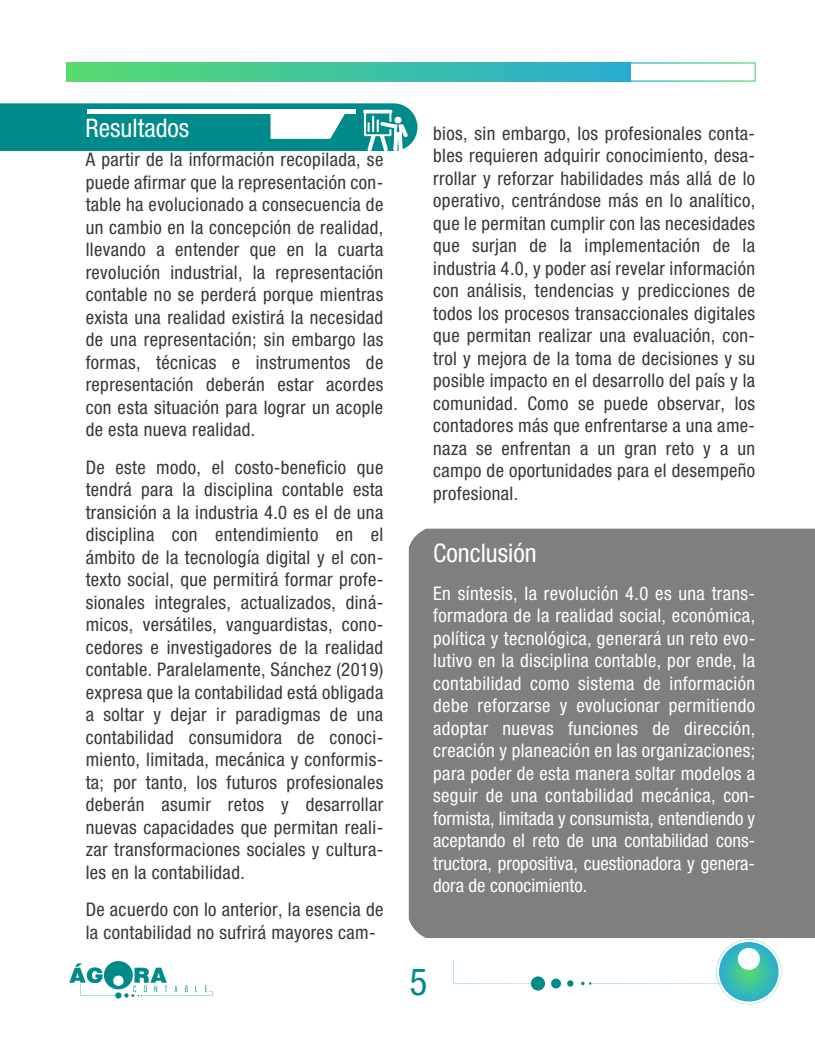
<style>
.page{position:relative;width:815px;height:1063px;background:#fff}
.page>*{position:absolute;margin:0;border:0;box-sizing:border-box;transform-origin:0 0}
.t1{font:condensed 37.5px "Helvetica Neue LT Std";color:#008a8a}
.t2{font:condensed 25.62px "Helvetica Neue LT Std";color:#fff}
.t3{font:condensed 18.75px/22.5px "Helvetica Neue LT Std";letter-spacing:.02em;color:#383838;text-align:justify}
.t4{font:condensed 18.75px/22.5px "Helvetica Neue LT Std";color:#fff;text-align:justify}
</style>
<div class="page">
<div style="left:531px;top:976px;width:14px;height:15px;background:#008a8a;border-radius:50%"></div>
<div style="left:551px;top:979px;width:10px;height:9px;background:#008a8a;border-radius:50%"></div>
<svg style="left:567px;top:980px;width:7px;height:7px"></svg>
<svg style="left:581px;top:939px;width:200px;height:65px"></svg>
<svg style="left:453px;top:960px;width:78px;height:24px"></svg>
<svg style="left:69px;top:962px;width:144px;height:36px"></svg>
<div style="left:113px;top:976px;width:11px;height:10px;background:#fff;border-radius:50%"></div>
<div style="left:409px;top:529px;width:406px;height:409px;background:#7f7f7f"></div>
<svg style="left:0;top:103px;width:417px;height:48px"></svg>
<div style="left:66px;top:62px;width:564px;height:20px;background:linear-gradient(to right,#57db6e,#28acd1)"></div>
<svg style="left:629px;top:62px;width:127px;height:20px"></svg>
<h2 class="t2" style="left:86px;top:114px;width:105px">Resultados</h2>
<p class="t3" style="left:86px;top:148px;width:299px">A partir de la información recopilada, se puede afirmar que la representación con&shy;table ha evolucionado a consecuencia de un cambio en la concepción de realidad, llevando a entender que en la cuarta revolución industrial, la representación contable no se perderá porque mientras exista una realidad existirá la necesidad de una representación; sin embargo las formas, técnicas e instrumentos de representación deberán estar acordes con esta situación para lograr un acople de esta nueva realidad.</p>
<p class="t3" style="left:86px;top:456px;width:299px">De este modo, el costo-beneficio que tendrá para la disciplina contable esta transición a la industria 4.0 es el de una disciplina con entendimiento en el ámbito de la tecnología digital y el con&shy;texto social, que permitirá formar profe&shy;sionales integrales, actualizados, diná&shy;micos, versátiles, vanguardistas, cono&shy;cedores e investigadores de la realidad contable. Paralelamente, Sánchez (2019) expresa que la contabilidad está obligada a soltar y dejar ir paradigmas de una contabilidad consumidora de conoci&shy;miento, limitada, mecánica y conformis&shy;ta; por tanto, los futuros profesionales deberán asumir retos y desarrollar nuevas capacidades que permitan reali&shy;zar transformaciones sociales y cultura&shy;les en la contabilidad.</p>
<p class="t3" style="left:86px;top:898px;width:299px">De acuerdo con lo anterior, la esencia de la contabilidad no sufrirá mayores cam-</p>
<p class="t3" style="left:433px;top:122px;width:324px">bios, sin embargo, los profesionales conta&shy;bles requieren adquirir conocimiento, desa&shy;rrollar y reforzar habilidades más allá de lo operativo, centrándose más en lo analítico, que le permitan cumplir con las necesidades que surjan de la implementación de la industria 4.0, y poder así revelar información con análisis, tendencias y predicciones de todos los procesos transaccionales digitales que permitan realizar una evaluación, con&shy;trol y mejora de la toma de decisiones y su posible impacto en el desarrollo del país y la comunidad. Como se puede observar, los contadores más que enfrentarse a una ame&shy;naza se enfrentan a un gran reto y a un campo de oportunidades para el desempeño profesional.</p>
<h2 class="t2" style="left:433px;top:539px;width:105px">Conclusión</h2>
<p class="t4" style="left:433px;top:582px;width:324px">En síntesis, la revolución 4.0 es una trans&shy;formadora de la realidad social, económica, política y tecnológica, generará un reto evo&shy;lutivo en la disciplina contable, por ende, la contabilidad como sistema de información debe reforzarse y evolucionar permitiendo adoptar nuevas funciones de dirección, creación y planeación en las organizaciones; para poder de esta manera soltar modelos a seguir de una contabilidad mecánica, con&shy;formista, limitada y consumista, entendiendo y aceptando el reto de una contabilidad cons&shy;tructora, propositiva, cuestionadora y genera&shy;dora de conocimiento.</p>
<h1 class="t1" style="left:409px;top:960px;width:19px">5</h1>
</div>
